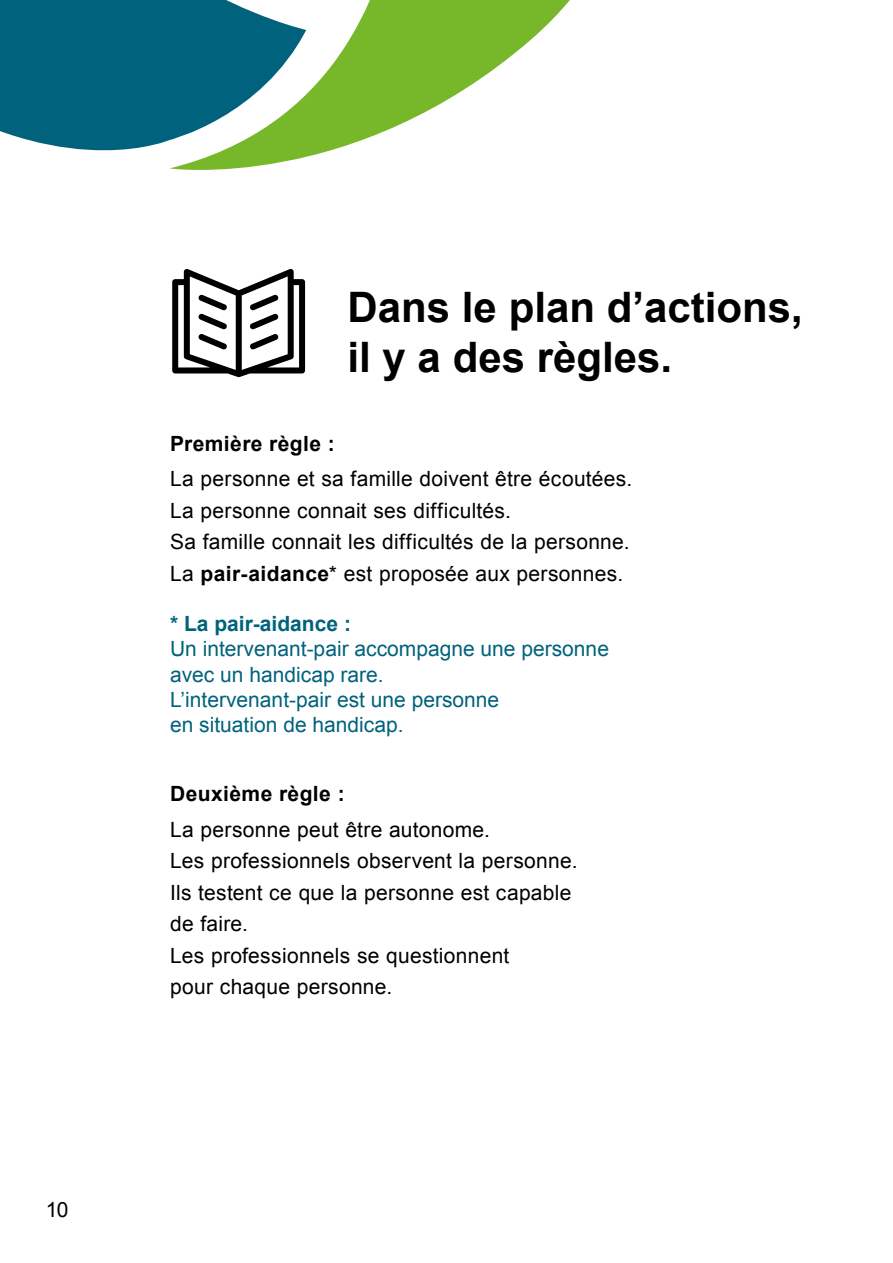
<style>
.page{position:relative;width:893px;height:1263px;background:#fff}
.page>*{position:absolute;margin:0;border:0;box-sizing:border-box;transform-origin:0 0}
.Titre_H1{font:700 42px/50.4px "Arial";color:#000}
.Texte_courant{font:21px/31.5px "Arial";letter-spacing:.015em;color:#000}
.Lexique{font:21px/25.2px "Arial";color:#00627c}
.Texte_courant-2{font:700 21px "Arial";letter-spacing:.02em;color:#000}
.Lexique-2{font:700 21px "Arial";color:#00627c}
.s1{font-weight:700}
</style>
<div class="page">
<div style="left:0;top:0;width:170px;height:151px;background:#00627c"></div>
<svg style="left:170px;top:0;width:400px;height:170px"></svg>
<svg style="left:172px;top:269px;width:133px;height:108px"></svg>
<p class="Texte_courant" style="left:46px;top:1194px;width:24px">10</p>
<h1 class="Titre_H1" style="left:348px;top:283px;width:457px">Dans le plan d’actions, il y a des règles.</h1>
<p class="Texte_courant-2" style="left:170px;top:429px;width:166px">Première règle :</p>
<p class="Texte_courant" style="left:170px;top:463px;width:464px">La personne et sa famille doivent être écoutées.</p>
<p class="Texte_courant" style="left:170px;top:495px;width:342px">La personne connait ses difficultés.</p>
<p class="Texte_courant" style="left:170px;top:526px;width:461px">Sa famille connait les difficultés de la personne.</p>
<p class="Texte_courant" style="left:170px;top:558px;width:455px">La <span class="s1">pair-aidance</span>* est proposée aux personnes.</p>
<p class="Lexique-2" style="left:170px;top:610px;width:182px">* La pair-aidance :</p>
<p class="Lexique" style="left:170px;top:637px;width:440px">Un intervenant-pair accompagne une personne avec un handicap rare.<br>L’intervenant-pair est une personne<br>en situation de handicap.</p>
<p class="Texte_courant-2" style="left:170px;top:779px;width:176px">Deuxième règle :</p>
<p class="Texte_courant" style="left:170px;top:814px;width:322px">La personne peut être autonome.</p>
<p class="Texte_courant" style="left:170px;top:845px;width:409px">Les professionnels observent la personne.</p>
<p class="Texte_courant" style="left:170px;top:877px;width:403px">Ils testent ce que la personne est capable de faire.</p>
<p class="Texte_courant" style="left:170px;top:940px;width:341px">Les professionnels se questionnent pour chaque personne.</p>
</div>
